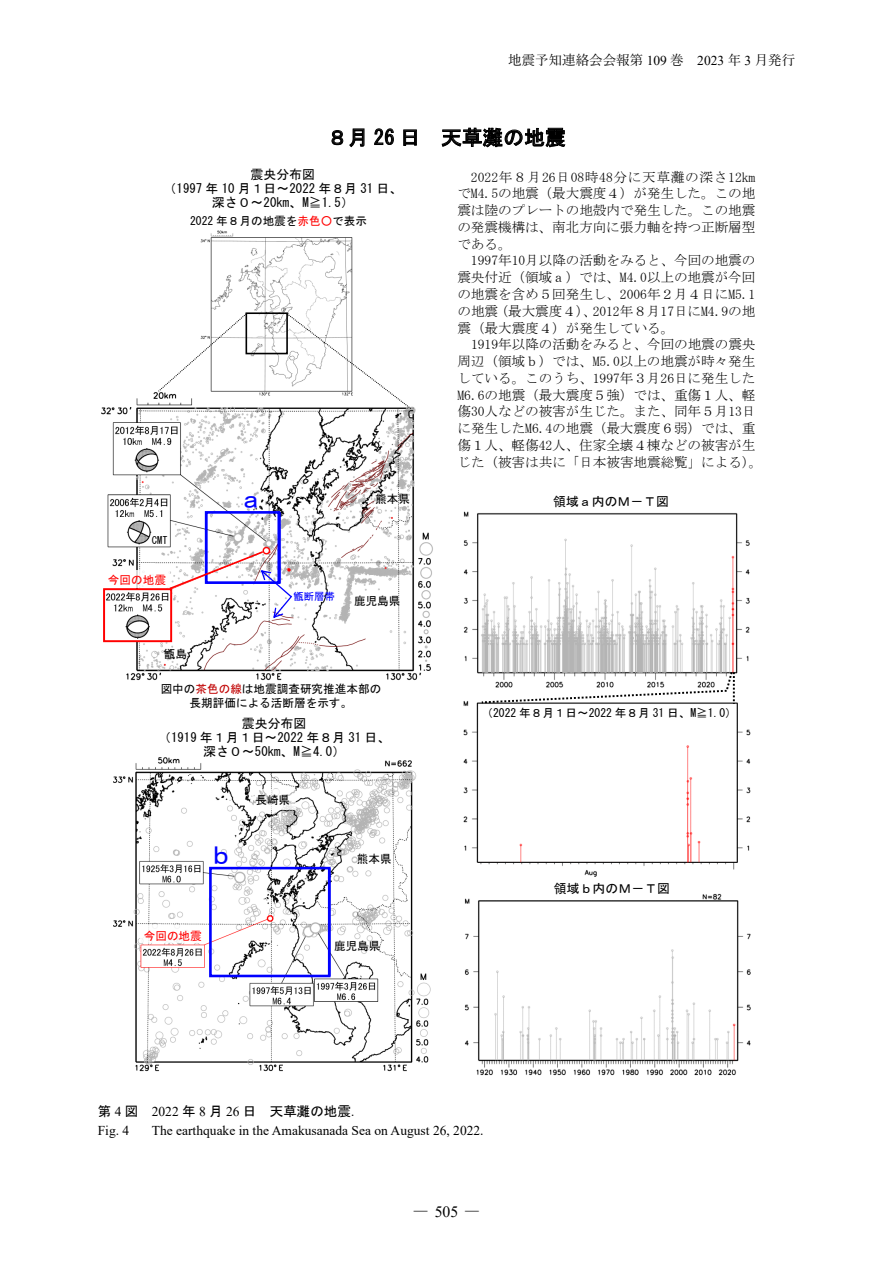
<style>
.page{position:relative;width:893px;height:1263px;background:#fff}
.page>*{position:absolute;margin:0;border:0;box-sizing:border-box;transform-origin:0 0}
.t1{font:25.8px "MS Gothic";color:#00f}
.t2{font:20.55px "MS Gothic";letter-spacing:.01em;color:#000}
.t3{font:15.75px "Times New Roman";color:#000}
.t4{font:13.65px/16.8px "MS Mincho";color:#000;text-align:justify}
.t5{font:13.5px "Times New Roman";color:#000}
.t6{font:13.5px "Yu Mincho";color:#000}
.t7{font:13.5px "MS Gothic";color:#000}
.t8{font:12.9px/14.2px "MS Gothic";color:#000;text-align:center}
.t9{font:11.55px/14.4px "MS Gothic";color:#000;text-align:center}
.t10{font:11.55px "MS Gothic";color:#f00}
.t11{font:10.35px "MS Gothic";color:#00f}
.t12{font:10.35px "MS Gothic";color:#000}
.s1{font-family:"Times New Roman"}
.s2{color:#f00}
.s3{color:#c00000}
.s4{font-family:"Yu Mincho"}
</style>
<div class="page">
<img style="left:101px;top:392px;width:332px;height:288px">
<img style="left:464px;top:511px;width:286px;height:163px">
<img style="left:114px;top:757px;width:317px;height:314px">
<img style="left:200px;top:231px;width:153px;height:164px">
<img style="left:464px;top:894px;width:287px;height:181px">
<img style="left:464px;top:701px;width:286px;height:175px">
<div style="left:535px;top:879px;width:154px;height:17px;background:#fff"></div>
<div style="left:209px;top:867px;width:121px;height:110px;border:3px solid #00f"></div>
<div style="left:205px;top:511px;width:75px;height:73px;border:3px solid #00f"></div>
<div style="left:105px;top:570px;width:64px;height:17px;background:#fff"></div>
<div style="left:250px;top:789px;width:46px;height:20px;background:#fff;opacity:.7"></div>
<div style="left:103px;top:588px;width:69px;height:54px;border:2px solid #f00"></div>
<div style="left:245px;top:312px;width:43px;height:42px;border:2px solid #000"></div>
<svg style="left:157px;top:312px;width:90px;height:81px"></svg>
<svg style="left:286px;top:312px;width:126px;height:98px"></svg>
<svg style="left:168px;top:550px;width:124px;height:68px"></svg>
<div style="left:140px;top:925px;width:65px;height:18px;background:#fff"></div>
<svg style="left:480px;top:670px;width:255px;height:34px"></svg>
<p class="t6" style="left:508px;top:48px;width:288px">地震予知連絡会会報第 <span class="s1">109</span> 巻　<span class="s1">2023</span> 年 <span class="s1">3</span> 月発行</p>
<h2 class="t2" style="left:327px;top:127px;width:240px">８月 26 日 天草灘の地震</h2>
<p class="t8" style="left:164px;top:167px;width:240px">震央分布図<br>（1997 年 10 月１日～2022 年８月 31 日、深さ０～20km、M≧1.5）</p>
<p class="t9" style="left:190px;top:214px;width:179px">2022 年８月の地震を<span class="s2">赤色○</span>で表示</p>
<p class="t4" style="left:457px;top:168px;width:300px;text-indent:14px">2022年８月26日08時48分に天草灘の深さ12kmでM4.5の地震（最大震度４）が発生した。この地震は陸のプレートの地殻内で発生した。この地震の発震機構は、南北方向に張力軸を持つ正断層型である。</p>
<p class="t4" style="left:457px;top:252px;width:300px;text-indent:14px">1997年10月以降の活動をみると、今回の地震の震央付近（領域ａ）では、M4.0以上の地震が今回の地震を含め５回発生し、2006年２月４日にM5.1の地震（最大震度４）、2012年８月17日にM4.9の地震（最大震度４）が発生している。</p>
<p class="t4" style="left:457px;top:336px;width:306px;text-align:center">1919年以降の活動をみると、今回の地震の震央<br>周辺（領域ｂ）では、M5.0以上の地震が時々発生している。このうち、1997年３月26日に発生した<br>M6.6の地震（最大震度５強）では、重傷１人、軽傷30人などの被害が生じた。また、同年５月13日に発生したM6.4の地震（最大震度６弱）では、重傷１人、軽傷42人、住家全壊４棟などの被害が生じた（被害は共に「日本被害地震総覧」による）。</p>
<p class="t12" style="left:152px;top:535px;width:17px">CMT</p>
<p class="t10" style="left:108px;top:574px;width:60px">今回の地震</p>
<p class="t9" style="left:164px;top:646px;width:25px">甑島</p>
<p class="t9" style="left:375px;top:491px;width:36px">熊本県</p>
<h1 class="t1" style="left:238px;top:485px;width:27px">ａ</h1>
<p class="t8" style="left:553px;top:494px;width:118px">領域ａ内のＭ－Ｔ図</p>
<p class="t11" style="left:293px;top:591px;width:43px">甑断層帯</p>
<p class="t9" style="left:354px;top:593px;width:48px">鹿児島県</p>
<p class="t9" style="left:161px;top:681px;width:222px">図中の<span class="s3">茶色の線</span>は地震調査研究推進本部の長期評価による活断層を示す。</p>
<p class="t8" style="left:158px;top:716px;width:234px">震央分布図<br>（1919 年１月１日～2022 年８月 31 日、深さ０～50km、M≧4.0）</p>
<h1 class="t1" style="left:208px;top:842px;width:27px">ｂ</h1>
<p class="t10" style="left:144px;top:930px;width:60px">今回の地震</p>
<p class="t9" style="left:255px;top:792px;width:36px">長崎県</p>
<p class="t9" style="left:357px;top:852px;width:36px">熊本県</p>
<p class="t9" style="left:334px;top:939px;width:48px">鹿児島県</p>
<p class="t9" style="left:481px;top:706px;width:257px">（2022 年８月１日～2022 年８月 31 日、M≧1.0）</p>
<p class="t8" style="left:554px;top:881px;width:118px">領域ｂ内のＭ－Ｔ図</p>
<p class="t7" style="left:98px;top:1105px;width:268px">第 <span class="s1">4</span> 図　<span class="s1">2022</span> 年 <span class="s1">8</span> 月 <span class="s1">26</span> 日　天草灘の地震．</p>
<p class="t5" style="left:98px;top:1121px;width:33px">Fig. 4</p>
<p class="t5" style="left:152px;top:1121px;width:333px">The earthquake in the Amakusanada Sea on August 26, 2022.</p>
<p class="t3" style="left:413px;top:1201px;width:69px"><span class="s4">―</span> 505 <span class="s4">―</span></p>
</div>
